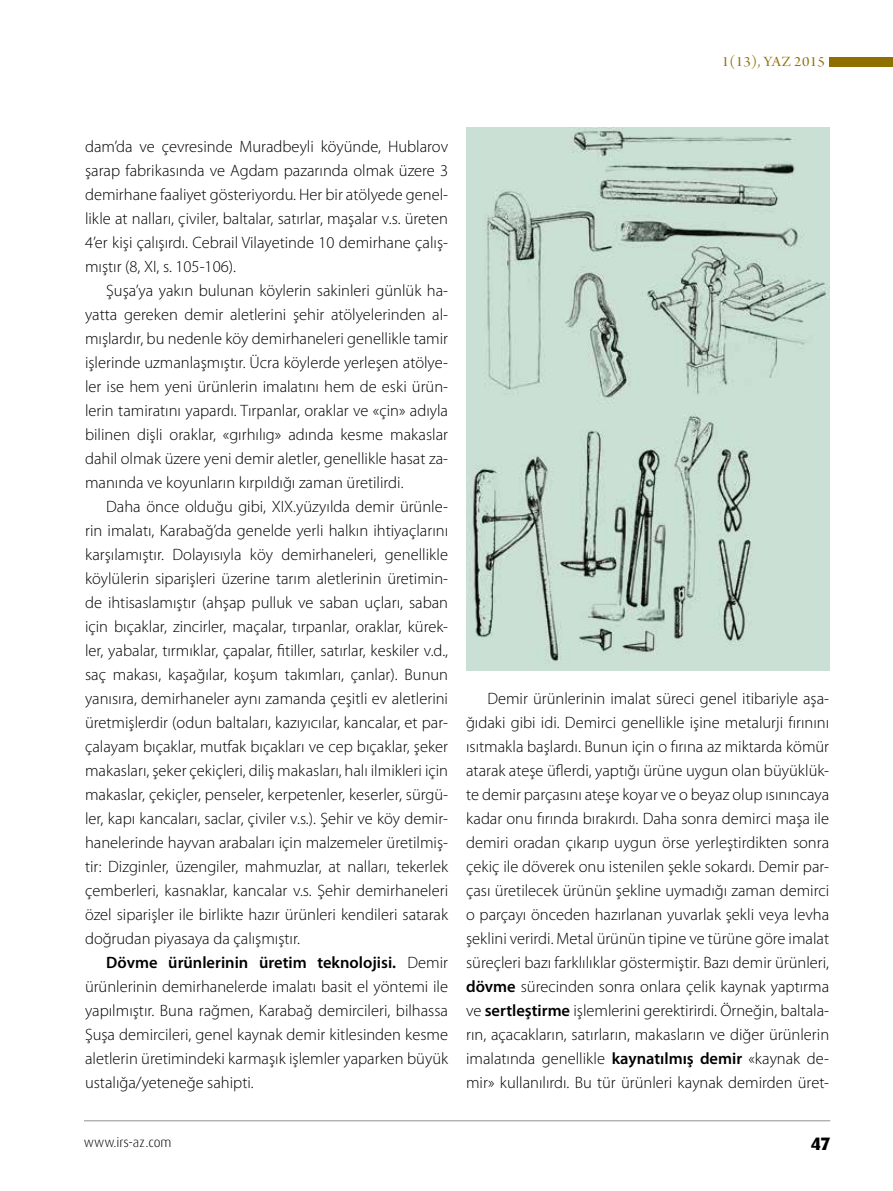
<style>
.page{position:relative;width:893px;height:1191px;background:#fff}
.page>*{position:absolute;margin:0;border:0;box-sizing:border-box;transform-origin:0 0}
.t1{font:800 18px "Dax Pro";color:#000}
.t2{font:300 16.5px/24px "Myriad Pro";color:#000;text-align:justify}
.t3{font:15px "Arno Pro Display";letter-spacing:.02em;color:#8e6f00;scale:1.1 1}
.t4{font:300 13.5px "Dax Pro";color:#000}
.s1{font-weight:600}
</style>
<div class="page">
<hr style="left:84px;top:1120px;width:746px;height:1px;background:#909090">
<img style="left:466px;top:128px;width:363px;height:542px">
<div style="left:829px;top:57px;width:64px;height:9px;background:#8e6f00"></div>
<p class="t3" style="left:722px;top:53px;width:95px">1(13), YAZ 2015</p>
<p class="t2" style="left:85px;top:134px;width:365px">dam’da ve çevresinde Muradbeyli köyünde, H ublarov şarap fabrikasında ve Agdam pazarında olmak üzere 3 demirhane faaliyet gösteriyordu. Her bir atölyede genel&shy;likle at nalları, çiviler, baltalar, satırlar, maşalar v.s. üreten 4’er kişi çalışırdı. Cebrail Vilayetinde 10 demirhane çalış&shy;mıştır (8, XI, s. 105-106).</p>
<p class="t2" style="left:85px;top:278px;width:365px;text-indent:21px">Şuşa’ya yakın bulunan köylerin sakinleri günlük ha&shy;yatta gereken demir aletlerini şehir atölyelerinden al&shy;mışlardır, bu nedenle köy demirhaneleri genellikle tamir işlerinde uzmanlaşmıştır. Ücra köylerde yerleşen atölye&shy;ler ise hem yeni ürünlerin imalatını hem de eski ürün&shy;lerin tamiratını yapardı. Tırpanlar, oraklar ve «çin» adıyla bilinen dişli oraklar, «gırhılıg» adında kesme makaslar dahil olmak üzere yeni demir aletler, genellikle hasat za&shy;manında ve koyunların kırpıldığı zaman üretilirdi.</p>
<p class="t2" style="left:85px;top:494px;width:365px;text-indent:21px">Daha önce olduğu gibi, XIX.yüzyılda demir ürünle&shy;rin imalatı, Karabağ’da genelde yerli halkın ihtiyaçlarını karşılamıştır. Dolayısıyla köy demirhaneleri, genellikle köylülerin siparişleri üzerine tarım aletlerinin üretimin&shy;de ihtisaslamıştır (ahşap pulluk ve saban uçları, saban için bıçaklar, zincirler, maçalar, tırpanlar, oraklar, kürek&shy;ler, yabalar, tırmıklar, çapalar, fitiller, satırlar, keskiler v.d., saç makası, kaşağılar, koşum takımları, çanlar). Bunun yanısıra, demirhaneler aynı zamanda çeşitli ev aletlerini üretmişlerdir (odun baltaları, kazıyıcılar, kancalar, et par&shy;çalayam bıçaklar, mutfak bıçakları ve cep bıçaklar, şeker makasları, şeker çekiçleri, diliş makasları, halı ilmikleri için makaslar, çekiçler, penseler, kerpetenler, keserler, sürgü&shy;ler, kapı kancaları, saclar, çiviler v.s.). Şehir ve köy demir&shy;hanelerinde hayvan arabaları için malzemeler üretilmiş&shy;tir: Dizginler, üzengiler, mahmuzlar, at nalları, tekerlek çemberleri, kasnaklar, kancalar v.s. Şehir demirhaneleri özel siparişler ile birlikte hazır ürünleri kendileri satarak doğrudan piyasaya da çalışmıştır.</p>
<p class="t2" style="left:85px;top:951px;width:365px;text-indent:21px"><span class="s1">Dövme ürünlerinin üretim teknolojisi.</span> Demir ürünlerinin demirhanelerde imalatı basit el yöntemi ile yapılmıştır. Buna rağmen, Karabağ demircileri, bilhassa Şuşa demircileri, genel kaynak demir kitlesinden kesme aletlerin üretimindeki karmaşık işlemler yaparken büyük ustalığa/yeteneğe sahipti.</p>
<p class="t2" style="left:466px;top:687px;width:365px;text-indent:21px">Demir ürünlerinin imalat süreci genel itibariyle aşa&shy;ğıdaki gibi idi. Demirci genellikle işine metalurji fırınını ısıtmakla başlardı. Bunun için o fırına az miktarda kömür atarak ateşe üflerdi, yaptığı ürüne uygun olan büyüklük&shy;te demir parçasını ateşe koyar ve o beyaz olup ısınıncaya kadar onu fırında bırakırdı. Daha sonra demirci maşa ile demiri oradan çıkarıp uygun örse yerleştirdikten sonra çekiç ile döverek onu istenilen şekle sokardı. Demir par&shy;çası üretilecek ürünün şekline uymadığı zaman demirci o parçayı önceden hazırlanan yuvarlak şekli veya levha şeklini verirdi. Metal ürünün tipine ve türüne göre imalat süreçleri bazı farklılıklar göstermiştir. Bazı demir ürünleri, <span class="s1">dövme</span> sürecinden sonra onlara çelik kaynak yaptırma ve <span class="s1">sertleştirme</span> işlemlerini gerektirirdi. Örneğin, baltala&shy;rın, açacakların, satırların, makasların ve diğer ürünlerin imalatında genellikle <span class="s1">kaynatılmış demir</span> «kaynak de&shy;mir» kullanılırdı. Bu tür ürünleri kaynak demirden üret-</p>
<p class="t4" style="left:84px;top:1133px;width:89px">www.irs-az.com</p>
<p class="t1" style="left:811px;top:1131px;width:21px">47</p>
</div>
